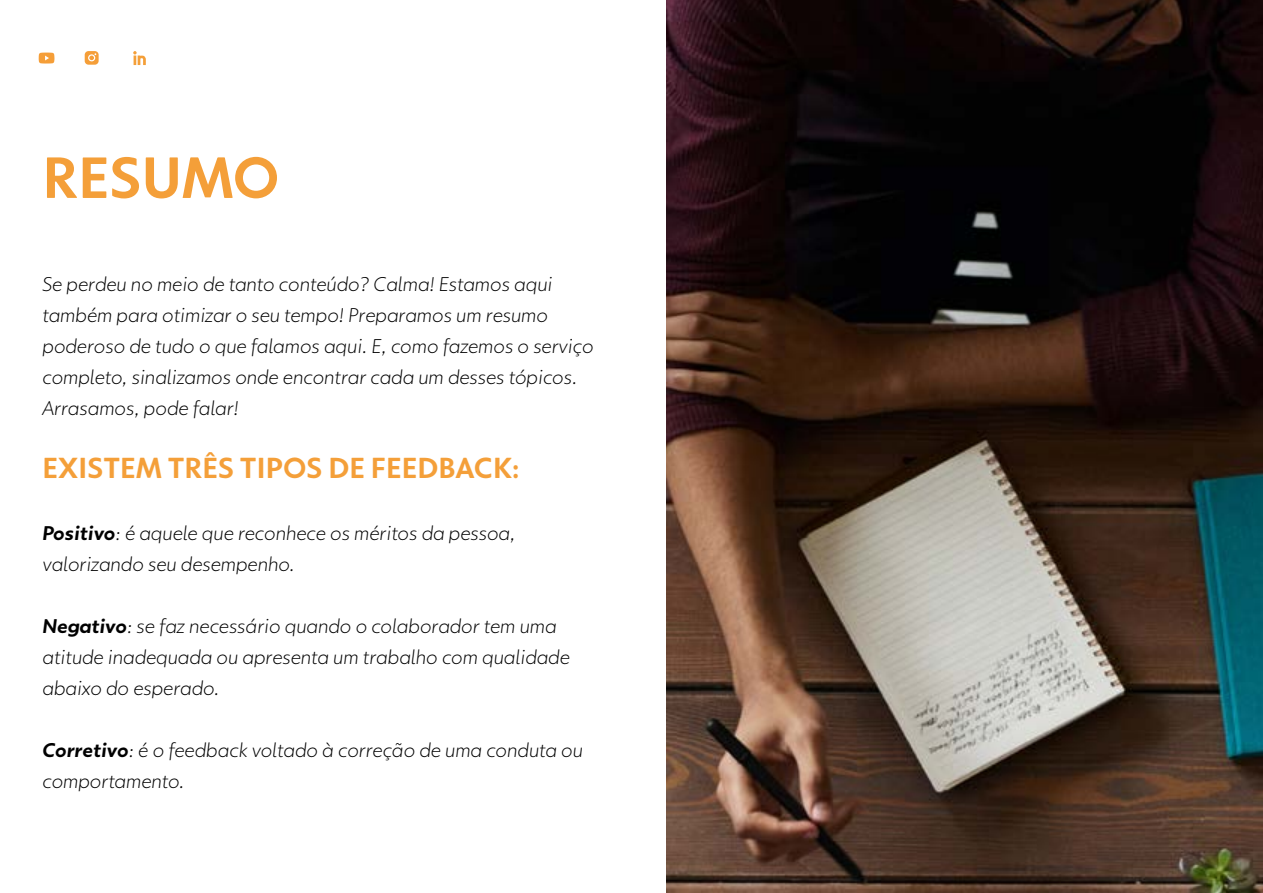
<style>
.page{position:relative;width:1263px;height:893px;background:#fff}
.page>*{position:absolute;margin:0;border:0;box-sizing:border-box;transform-origin:0 0}
.t1{font:700 57px "Globotipo Texto";letter-spacing:.02em;color:#f49f39}
.t2{font:700 28.5px "Globotipo Texto";letter-spacing:.02em;color:#f49f39}
.t3{font:italic 300 19.5px/31px "Globotipo Texto";color:#000}
.s1{font-weight:700}
</style>
<div class="page">
<svg style="left:133px;top:51px;width:13px;height:14px"></svg>
<svg style="left:39px;top:53px;width:16px;height:11px"></svg>
<svg style="left:85px;top:51px;width:14px;height:14px"></svg>
<img style="left:667px;top:0;width:596px;height:893px">
<h1 class="t1" style="left:43px;top:144px;width:237px">RESUMO</h1>
<p class="t3" style="left:43px;top:268px;width:553px">Se perdeu no meio de tanto conteúdo? Calma! Estamos aqui também para otimizar o seu tempo! Preparamos um resumo poderoso de tudo o que falamos aqui. E, como fazemos o serviço completo, sinalizamos onde encontrar cada um desses tópicos.<br>Arrasamos, pode falar!</p>
<h2 class="t2" style="left:43px;top:451px;width:478px">EXISTEM TRÊS TIPOS DE FEEDBACK:</h2>
<p class="t3" style="left:43px;top:517px;width:474px"><span class="s1">Positivo</span>: é aquele que reconhece os méritos da pessoa, valorizando seu desempenho.</p>
<p class="t3" style="left:43px;top:610px;width:529px"><span class="s1">Negativo</span>: se faz necessário quando o colaborador tem uma atitude inadequada ou apresenta um trabalho com qualidade abaixo do esperado.</p>
<p class="t3" style="left:43px;top:734px;width:542px"><span class="s1">Corretivo</span>: é o feedback voltado à correção de uma conduta ou comportamento.</p>
</div>
